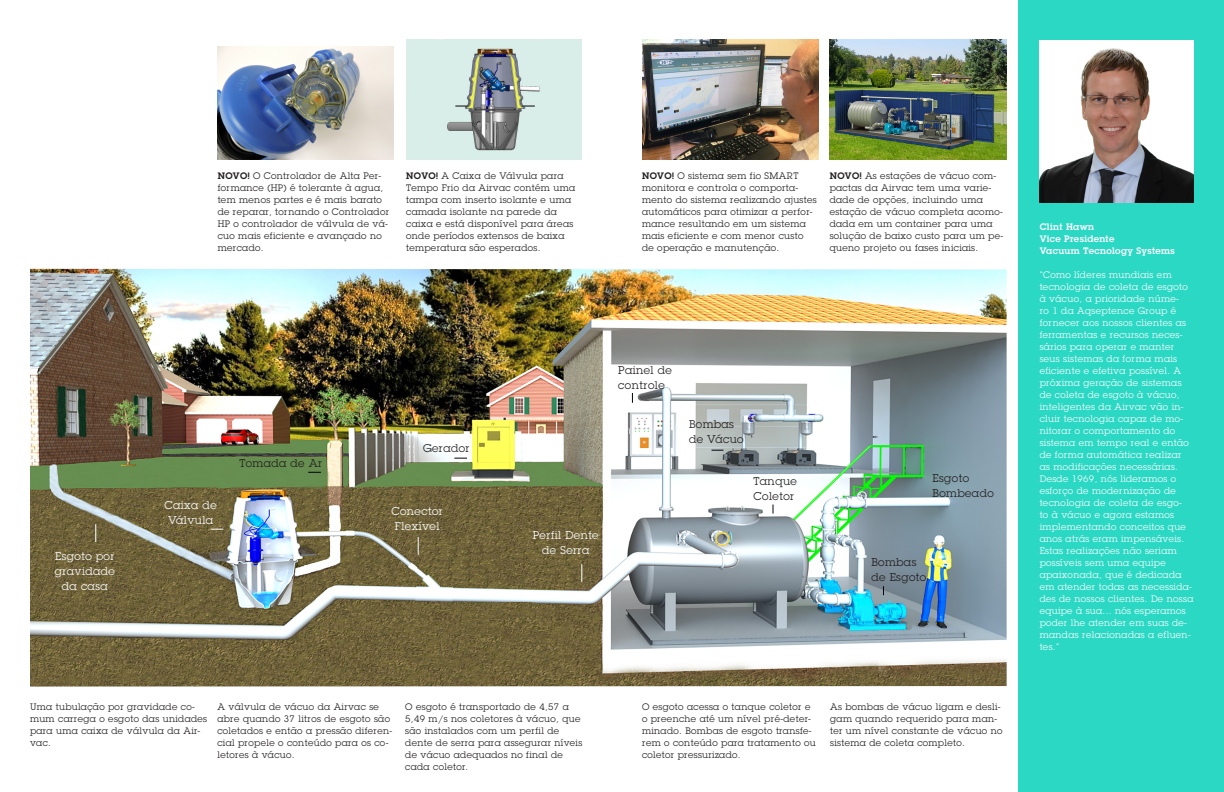
<style>
.page{position:relative;width:1224px;height:792px;background:#fff}
.page>*{position:absolute;margin:0;border:0;box-sizing:border-box;transform-origin:0 0}
.Information_Picture{font:11px/15px "Lubalin Graph Std";letter-spacing:.04em;color:#231f20}
.Information_Picture-2{font:11px/15px "Lubalin Graph Std";letter-spacing:.04em;color:#fff;text-align:center}
.Body_Text{font:9.2px/12px "Lubalin Graph Std";letter-spacing:.04em;color:#231f20}
.Body_Text_white{font:9.2px/12px "Lubalin Graph Std";letter-spacing:.04em;color:#fff}
.In-text_title{font:600 9.2px/12px "Lubalin Graph Std";letter-spacing:.035em;color:#fff}
.s1{font-weight:600}
</style>
<div class="page">
<div style="left:1018px;top:0;width:206px;height:792px;background:#2bd8c4"></div>
<img style="left:1040px;top:40px;width:154px;height:162px">
<img style="left:218px;top:46px;width:176px;height:114px">
<img style="left:406px;top:40px;width:176px;height:120px">
<img style="left:642px;top:40px;width:177px;height:120px">
<img style="left:830px;top:40px;width:176px;height:120px">
<img style="left:30px;top:269px;width:977px;height:418px">
<svg style="left:95px;top:524px;width:1px;height:18px"></svg>
<svg style="left:418px;top:537px;width:1px;height:18px"></svg>
<svg style="left:581px;top:564px;width:1px;height:18px"></svg>
<svg style="left:308px;top:472px;width:13px;height:1px"></svg>
<svg style="left:454px;top:458px;width:13px;height:1px"></svg>
<svg style="left:712px;top:450px;width:12px;height:1px"></svg>
<svg style="left:772px;top:505px;width:2px;height:9px"></svg>
<svg style="left:211px;top:529px;width:12px;height:1px"></svg>
<p class="Body_Text" style="left:218px;top:169px;width:173px"><span class="s1">NOVO!</span> O Controlador de Alta Per&shy;formance (HP) é tolerante à agua, tem menos partes e é mais barato de reparar, tornando o Controlador<br>HP o controlador de válvula de vá&shy;cuo mais eficiente e avançado no mercado.</p>
<p class="Body_Text" style="left:406px;top:169px;width:171px"><span class="s1">NOVO!</span> A Caixa de Válvula para<br>Tempo Frio da Airvac contém uma tampa com inserto isolante e uma camada isolante na parede da caixa e está disponível para áreas onde períodos extensos de baixa temperatura são esperados.</p>
<p class="Body_Text" style="left:642px;top:169px;width:176px"><span class="s1">NOVO!</span> O sistema sem fio SMART monitora e controla o comporta&shy;mento do sistema realizando ajustes automáticos para otimizar a perfor&shy;mance resultando em um sistema mais eficiente e com menor custo de operação e manutenção.</p>
<p class="Body_Text" style="left:830px;top:169px;width:175px"><span class="s1">NOVO!</span> As estações de vácuo com&shy;pactas da Airvac tem uma varie&shy;dade de opções, incluindo uma estação de vácuo completa acomo&shy;dada em um container para uma solução de baixo custo para um pe&shy;queno projeto ou fases iniciais.</p>
<p class="Information_Picture-2" style="left:55px;top:548px;width:62px">Esgoto por gravidade da casa</p>
<p class="Information_Picture-2" style="left:165px;top:497px;width:54px">Caixa de<br>Válvula</p>
<p class="Information_Picture" style="left:239px;top:455px;width:84px">Tomada de Ar</p>
<p class="Information_Picture" style="left:423px;top:440px;width:48px">Gerador</p>
<p class="Information_Picture-2" style="left:392px;top:503px;width:53px;text-align:left">Conector<br>Flexível</p>
<p class="Information_Picture-2" style="left:533px;top:527px;width:67px">Perfil Dente de Serra</p>
<p class="Information_Picture" style="left:618px;top:362px;width:55px">Painel de controle</p>
<p class="Information_Picture" style="left:689px;top:416px;width:56px">Bombas de Vácuo</p>
<p class="Information_Picture" style="left:754px;top:473px;width:45px">Tanque<br>Coletor</p>
<p class="Information_Picture" style="left:933px;top:470px;width:63px">Esgoto<br>Bombeado</p>
<p class="Information_Picture" style="left:871px;top:554px;width:56px">Bombas de Esgoto</p>
<p class="Body_Text" style="left:30px;top:700px;width:179px">Uma tubulação por gravidade co&shy;mum carrega o esgoto das unidades para uma caixa de válvula da Air&shy;vac.</p>
<p class="Body_Text" style="left:217px;top:700px;width:176px">A válvula de vácuo da Airvac se abre quando 37 litros de esgoto são coletados e então a pressão diferen&shy;cial propele o conteúdo para os co&shy;letores à vácuo.</p>
<p class="Body_Text" style="left:405px;top:700px;width:179px">O esgoto é transportado de 4,57 a<br>5,49 m/s nos coletores à vácuo, que são instalados com um perfil de dente de serra para assegurar níveis de vácuo adequados no final de cada coletor.</p>
<p class="Body_Text" style="left:642px;top:700px;width:175px">O esgoto acessa o tanque coletor e o preenche até um nível pré-deter&shy;minado. Bombas de esgoto transfe&shy;rem o conteúdo para tratamento ou coletor pressurizado.</p>
<p class="Body_Text" style="left:830px;top:700px;width:174px">As bombas de vácuo ligam e desli&shy;gam quando requerido para man&shy;ter um nível constante de vácuo no sistema de coleta completo.</p>
<p class="In-text_title" style="left:1040px;top:220px;width:76px">Clint Hawn<br>Vice Presidente</p>
<p class="In-text_title" style="left:1040px;top:244px;width:137px">Vacuum Tecnology Systems</p>
<p class="Body_Text_white" style="left:1040px;top:268px;width:155px">“Como líderes mundiais em tecnologia de coleta de esgoto à vácuo, a prioridade núme-<br>ro 1 da Aqseptence Group é fornecer aos nossos clientes as ferramentas e recursos neces&shy;sários para operar e manter seus sistemas da forma mais eficiente e efetiva possível. A próxima geração de sistemas de coleta de esgoto à vácuo, inteligentes da Airvac vão in&shy;cluir tecnologia capaz de mo&shy;nitorar o comportamento do sistema em tempo real e então de forma automática realizar as modificações necessárias.<br>Desde 1969, nós lideramos o esforço de modernização de tecnologia de coleta de esgo-<br>to à vácuo e agora estamos implementando conceitos que anos atrás eram impensáveis.<br>Estas realizações não seriam possíveis sem uma equipe apaixonada, que é dedicada em atender todas as necessida&shy;des de nossos clientes. De nossa equipe à sua... nós esperamos poder lhe atender em suas de&shy;mandas relacionadas a efluen&shy;tes.”</p>
</div>
